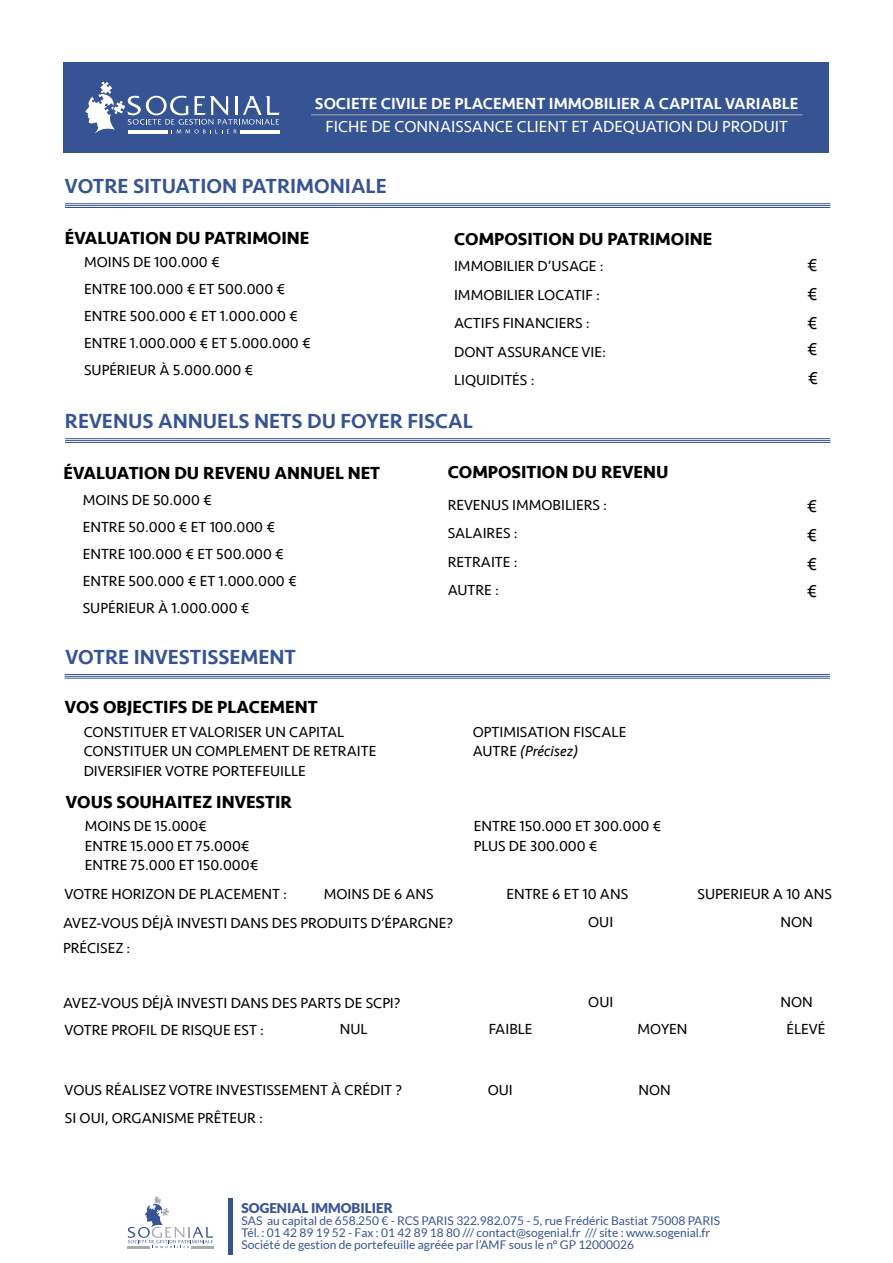
<style>
.page{position:relative;width:893px;height:1263px;background:#fff}
.page>*{position:absolute;margin:0;border:0;box-sizing:border-box;transform-origin:0 0}
.t1{font:500 21px "Seravek";color:#365494}
.t2{font:700 18px "Seravek";color:#000}
.t3{font:18px/29px "Seravek";color:#000;text-align:justify}
.t4{font:500 16.5px "Seravek";color:#fff}
.t5{font:16.5px "Seravek";color:#fff}
.t6{font:15px/27px "Seravek";color:#000}
.t7{font:900 13.5px "Lato";color:#365494}
.t8{font:12px/12px "Lato";color:#365494}
.s1{font-style:italic}
</style>
<div class="page">
<div style="left:64px;top:63px;width:765px;height:90px;background:#365494"></div>
<hr style="left:311px;top:114px;width:491px;height:1px;background:#aaaaa9">
<svg style="left:85px;top:81px;width:195px;height:53px"></svg>
<svg style="left:128px;top:1196px;width:85px;height:52px"></svg>
<hr style="left:128px;top:1246px;width:22px;height:2px;background:#aaa">
<hr style="left:191px;top:1246px;width:22px;height:2px;background:#aaa">
<hr style="left:228px;top:1198px;width:4px;height:56px;background:#365494">
<hr style="left:65px;top:438px;width:765px;height:1px;background:#365494">
<hr style="left:65px;top:440px;width:765px;height:1px;background:#365494">
<hr style="left:65px;top:442px;width:765px;height:1px;background:#365494">
<hr style="left:65px;top:203px;width:765px;height:1px;background:#365494">
<hr style="left:65px;top:205px;width:765px;height:1px;background:#365494">
<hr style="left:65px;top:207px;width:765px;height:1px;background:#365494">
<hr style="left:65px;top:674px;width:765px;height:1px;background:#365494">
<hr style="left:65px;top:676px;width:765px;height:1px;background:#365494">
<hr style="left:65px;top:678px;width:765px;height:1px;background:#365494">
<p class="t4" style="left:315px;top:93px;width:485px">SOCIETE CIVILE DE PLACEMENT IMMOBILIER A CAPITAL VARIABLE</p>
<p class="t5" style="left:326px;top:113px;width:464px">FICHE DE CONNAISSANCE CLIENT ET ADEQUATION DU PRODUIT</p>
<h1 class="t1" style="left:65px;top:173px;width:323px">VOTRE SITUATION PATRIMONIALE</h1>
<p class="t2" style="left:65px;top:223px;width:246px">ÉVALUATION DU PATRIMOINE</p>
<p class="t6" style="left:84px;top:249px;width:228px">MOINS DE 100.000 €<br>ENTRE 100.000 € ET 500.000 €<br>ENTRE 500.000 € ET 1.000.000 €<br>ENTRE 1.000.000 € ET 5.000.000 €<br>SUPÉRIEUR À 5.000.000 €</p>
<p class="t2" style="left:454px;top:225px;width:260px">COMPOSITION DU PATRIMOINE</p>
<p class="t6" style="left:454px;top:252px;width:153px;line-height:28.5px">IMMOBILIER D’USAGE :<br>IMMOBILIER LOCATIF :<br>ACTIFS FINANCIERS :<br>DONT ASSURANCE VIE:<br>LIQUIDITÉS :</p>
<p class="t3" style="left:807px;top:250px;width:12px">€ € €</p>
<p class="t3" style="left:807px;top:335px;width:12px">€</p>
<p class="t3" style="left:808px;top:363px;width:12px">€</p>
<h1 class="t1" style="left:65px;top:408px;width:410px">REVENUS ANNUELS NETS DU FOYER FISCAL</h1>
<p class="t2" style="left:64px;top:458px;width:318px">ÉVALUATION DU REVENU ANNUEL NET</p>
<p class="t2" style="left:448px;top:458px;width:222px">COMPOSITION DU REVENU</p>
<p class="t6" style="left:83px;top:486px;width:216px">MOINS DE 50.000 €<br>ENTRE 50.000 € ET 100.000 €<br>ENTRE 100.000 € ET 500.000 €<br>ENTRE 500.000 € ET 1.000.000 €<br>SUPÉRIEUR À 1.000.000 €</p>
<p class="t6" style="left:448px;top:490px;width:161px;line-height:28.5px">REVENUS IMMOBILIERS :<br>SALAIRES :<br>RETRAITE :<br>AUTRE :</p>
<p class="t3" style="left:807px;top:491px;width:12px">€ € €</p>
<p class="t3" style="left:807px;top:576px;width:12px">€</p>
<h1 class="t1" style="left:66px;top:644px;width:232px">VOTRE INVESTISSEMENT</h1>
<p class="t2" style="left:65px;top:693px;width:254px">VOS OBJECTIFS DE PLACEMENT</p>
<p class="t6" style="left:84px;top:722px;width:294px;line-height:19.5px">CONSTITUER ET VALORISER UN CAPITAL<br>CONSTITUER UN COMPLEMENT DE RETRAITE<br>DIVERSIFIER VOTRE PORTEFEUILLE</p>
<p class="t2" style="left:66px;top:787px;width:228px">VOUS SOUHAITEZ INVESTIR</p>
<p class="t6" style="left:85px;top:816px;width:175px;line-height:19.5px">MOINS DE 15.000€<br>ENTRE 15.000 ET 75.000€<br>ENTRE 75.000 ET 150.000€</p>
<p class="t6" style="left:474px;top:816px;width:189px;line-height:19.5px">ENTRE 150.000 ET 300.000 €<br>PLUS DE 300.000 €</p>
<p class="t6" style="left:64px;top:880px;width:224px">VOTRE HORIZON DE PLACEMENT :</p>
<p class="t6" style="left:324px;top:880px;width:111px">MOINS DE 6 ANS</p>
<p class="t6" style="left:506px;top:880px;width:123px">ENTRE 6 ET 10 ANS</p>
<p class="t6" style="left:698px;top:880px;width:136px">SUPERIEUR A 10 ANS</p>
<p class="t6" style="left:63px;top:909px;width:392px">AVEZ-VOUS DÉJÀ INVESTI DANS DES PRODUITS D’ÉPARGNE?</p>
<p class="t6" style="left:588px;top:909px;width:27px">OUI</p>
<p class="t6" style="left:780px;top:909px;width:34px">NON</p>
<p class="t6" style="left:473px;top:722px;width:155px;line-height:19.5px">OPTIMISATION FISCALE<br>AUTRE <span class="s1">(Précisez)</span></p>
<p class="t6" style="left:63px;top:935px;width:69px">PRÉCISEZ :</p>
<p class="t6" style="left:63px;top:989px;width:339px">AVEZ-VOUS DÉJÀ INVESTI DANS DES PARTS DE SCPI?</p>
<p class="t6" style="left:588px;top:989px;width:27px">OUI</p>
<p class="t6" style="left:781px;top:989px;width:34px">NON</p>
<p class="t6" style="left:64px;top:1016px;width:201px">VOTRE PROFIL DE RISQUE EST :</p>
<p class="t6" style="left:340px;top:1015px;width:29px">NUL</p>
<p class="t6" style="left:489px;top:1015px;width:45px">FAIBLE</p>
<p class="t6" style="left:638px;top:1015px;width:51px">MOYEN</p>
<p class="t6" style="left:786px;top:1015px;width:40px">ÉLEVÉ</p>
<p class="t6" style="left:65px;top:1077px;width:339px">VOUS RÉALISEZ VOTRE INVESTISSEMENT À CRÉDIT ?</p>
<p class="t6" style="left:488px;top:1076px;width:27px">OUI</p>
<p class="t6" style="left:638px;top:1076px;width:34px">NON</p>
<p class="t6" style="left:65px;top:1104px;width:200px">SI OUI, ORGANISME PRÊTEUR :</p>
<p class="t7" style="left:242px;top:1200px;width:153px">SOGENIAL IMMOBILIER</p>
<p class="t8" style="left:242px;top:1214px;width:480px">SAS au capital de 658.250 € - RCS PARIS 322.982.075 - 5, rue Frédéric Bastiat 75008 PARIS<br>Tél. : 01 42 89 19 52 - Fax : 01 42 89 18 80 /// contact@sogenial.fr /// site : www.sogenial.fr<br>Société de gestion de portefeuille agréée par l’AMF sous le n° GP 12000026</p>
</div>
